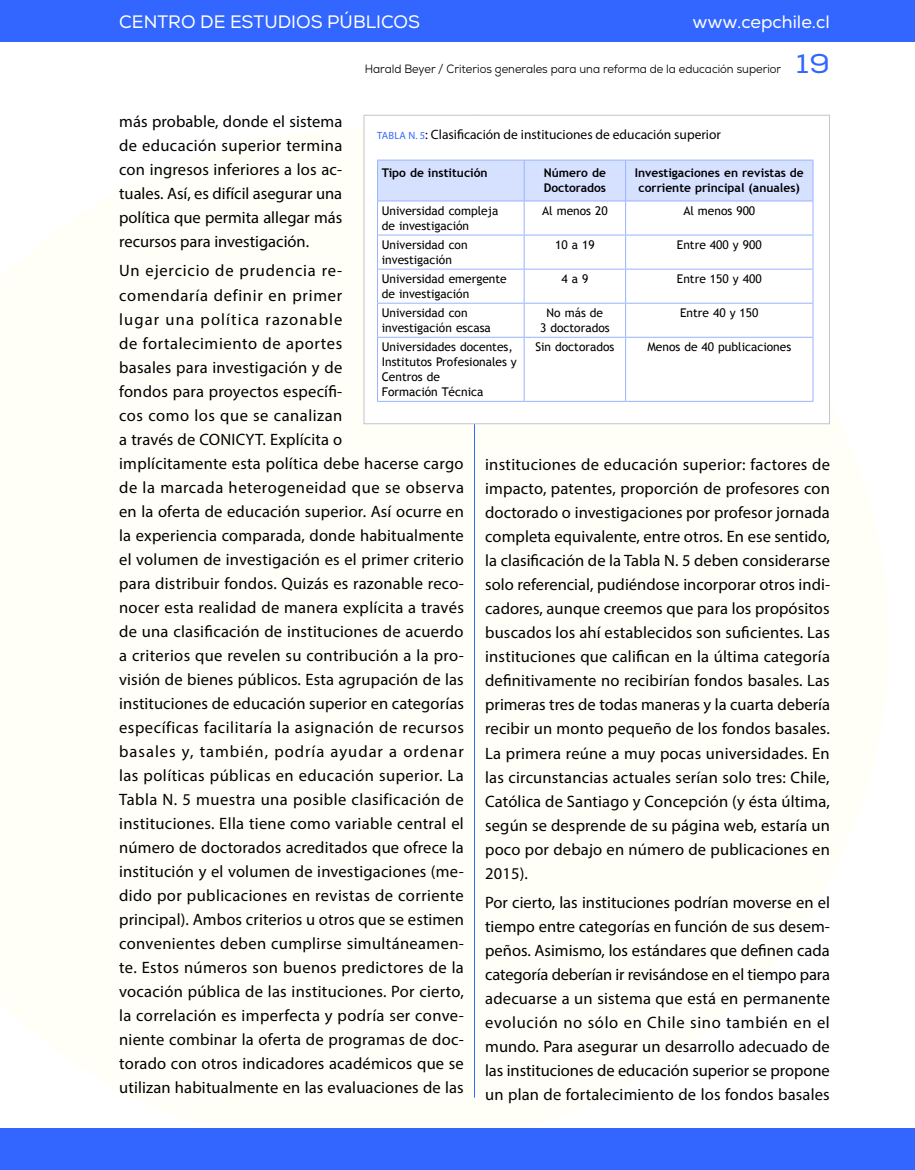
<style>
.page{position:relative;width:915px;height:1170px;background:#fff}
.page>*{position:absolute;margin:0;border:0;box-sizing:border-box;transform-origin:0 0}
.t1{font:27px "Nexa";color:#36f;scale:1.1 1}
.t2{font:18px "Nexa";color:#fff}
.t3{font:16.5px/24px "Myriad Pro";letter-spacing:.015em;color:#000;text-align:justify}
.t4{font:13.5px "Myriad Pro";color:#000}
.t5{font:12px/15px "Trebuchet MS";color:#000}
.t6{font:700 12px/15px "Trebuchet MS";color:#000}
.t7{font:12px "Nexa";color:#000;scale:.93 1}
.t8{font:10.5px "Myriad Pro";color:#36f}
.s1{font-size:10.5px;color:#36f}
</style>
<div class="page">
<hr style="left:474px;top:115px;width:1px;height:982px;background:#36f">
<div style="left:0;top:0;width:914px;height:41px;background:#36f"></div>
<div style="left:0;top:1128px;width:914px;height:41px;background:#36f"></div>
<div style="left:364px;top:115px;width:465px;height:309px;background:#fff"></div>
<div style="left:378px;top:161px;width:434px;height:39px;background:#d6e0ff"></div>
<svg style="left:378px;top:201px;width:434px;height:200px"></svg>
<hr style="left:523px;top:160px;width:1px;height:40px;background:#99b3ff">
<hr style="left:625px;top:160px;width:1px;height:40px;background:#99b3ff">
<hr style="left:523px;top:201px;width:1px;height:34px;background:#99b3ff">
<hr style="left:625px;top:201px;width:1px;height:34px;background:#99b3ff">
<hr style="left:377px;top:235px;width:147px;height:1px;background:#99b3ff">
<hr style="left:524px;top:235px;width:101px;height:1px;background:#99b3ff">
<hr style="left:523px;top:235px;width:1px;height:34px;background:#99b3ff">
<hr style="left:625px;top:235px;width:188px;height:1px;background:#99b3ff">
<hr style="left:625px;top:235px;width:1px;height:34px;background:#99b3ff">
<hr style="left:377px;top:269px;width:147px;height:1px;background:#99b3ff">
<hr style="left:524px;top:269px;width:101px;height:1px;background:#99b3ff">
<hr style="left:523px;top:269px;width:1px;height:34px;background:#99b3ff">
<hr style="left:625px;top:269px;width:188px;height:1px;background:#99b3ff">
<hr style="left:625px;top:269px;width:1px;height:34px;background:#99b3ff">
<hr style="left:377px;top:303px;width:147px;height:1px;background:#99b3ff">
<hr style="left:524px;top:303px;width:101px;height:1px;background:#99b3ff">
<hr style="left:523px;top:303px;width:1px;height:34px;background:#99b3ff">
<hr style="left:625px;top:303px;width:188px;height:1px;background:#99b3ff">
<hr style="left:625px;top:303px;width:1px;height:34px;background:#99b3ff">
<hr style="left:377px;top:337px;width:147px;height:1px;background:#99b3ff">
<hr style="left:524px;top:337px;width:101px;height:1px;background:#99b3ff">
<hr style="left:523px;top:337px;width:1px;height:64px;background:#99b3ff">
<hr style="left:625px;top:337px;width:188px;height:1px;background:#99b3ff">
<hr style="left:625px;top:337px;width:1px;height:64px;background:#99b3ff">
<hr style="left:377px;top:401px;width:147px;height:1px;background:#99b3ff">
<hr style="left:524px;top:401px;width:101px;height:1px;background:#99b3ff">
<hr style="left:625px;top:401px;width:188px;height:1px;background:#99b3ff">
<hr style="left:377px;top:201px;width:1px;height:34px;background:#99b3ff">
<hr style="left:812px;top:201px;width:1px;height:34px;background:#99b3ff">
<hr style="left:377px;top:235px;width:1px;height:34px;background:#99b3ff">
<hr style="left:812px;top:235px;width:1px;height:34px;background:#99b3ff">
<hr style="left:377px;top:269px;width:1px;height:34px;background:#99b3ff">
<hr style="left:812px;top:269px;width:1px;height:34px;background:#99b3ff">
<hr style="left:377px;top:303px;width:1px;height:34px;background:#99b3ff">
<hr style="left:812px;top:303px;width:1px;height:34px;background:#99b3ff">
<hr style="left:377px;top:337px;width:1px;height:64px;background:#99b3ff">
<hr style="left:812px;top:337px;width:1px;height:64px;background:#99b3ff">
<hr style="left:377px;top:160px;width:147px;height:1px;background:#99b3ff">
<hr style="left:377px;top:160px;width:1px;height:40px;background:#99b3ff">
<hr style="left:524px;top:160px;width:101px;height:1px;background:#99b3ff">
<hr style="left:625px;top:160px;width:188px;height:1px;background:#99b3ff">
<hr style="left:812px;top:160px;width:1px;height:40px;background:#99b3ff">
<hr style="left:377px;top:200px;width:147px;height:1px;background:#99b3ff">
<hr style="left:524px;top:200px;width:101px;height:1px;background:#99b3ff">
<hr style="left:625px;top:200px;width:188px;height:1px;background:#99b3ff">
<div style="left:363px;top:115px;width:466px;height:309px;border:1px solid #c2c4c6"></div>
<p class="t2" style="left:119px;top:11px;width:302px">CENTRO DE ESTUDIOS PÚBLICOS</p>
<p class="t7" style="left:365px;top:62px;width:449px">Harald Beyer / Criterios generales para una reforma de la educación superior</p>
<p class="t2" style="left:692px;top:11px;width:139px">www.cepchile.cl</p>
<h1 class="t1" style="left:796px;top:47px;width:32px">19</h1>
<p class="t3" style="left:119px;top:109px;width:225px">más probable, donde el sistema de educación superior termina con ingresos inferiores a los ac&shy;tuales. Así, es difícil asegurar una política que permita allegar más recursos para investigación.</p>
<p class="t3" style="left:119px;top:259px;width:346px;text-align:left">Un ejercicio de prudencia re-<br>comendaría definir en primer<br>lugar una política razonable<br>de fortalecimiento de aportes<br>basales para investigación y de<br>fondos para proyectos específi-<br>cos como los que se canalizan<br>a través de CONICYT. Explícita o<br>implícitamente esta política debe hacerse cargo de la marcada heterogeneidad que se observa en la oferta de educación superior. Así ocurre en la experiencia comparada, donde habitualmente el volumen de investigación es el primer criterio para distribuir fondos. Quizás es razonable reco&shy;nocer esta realidad de manera explícita a través de una clasificación de instituciones de acuerdo a criterios que revelen su contribución a la pro&shy;visión de bienes públicos. Esta agrupación de las instituciones de educación superior en categorías específicas facilitaría la asignación de recursos basales y, también, podría ayudar a ordenar las políticas públicas en educación superior. La Tabla N. 5 muestra una posible clasificación de instituciones. Ella tiene como variable central el número de doctorados acreditados que ofrece la institución y el volumen de investigaciones (me&shy;dido por publicaciones en revistas de corriente principal). Ambos criterios u otros que se estimen convenientes deben cumplirse simultáneamen&shy;te. Estos números son buenos predictores de la vocación pública de las instituciones. Por cierto, la correlación es imperfecta y podría ser conve&shy;niente combinar la oferta de programas de doc&shy;torado con otros indicadores académicos que se utilizan habitualmente en las evaluaciones de las</p>
<p class="t8" style="left:377px;top:128px;width:7px">tabla</p>
<p class="t4" style="left:408px;top:126px;width:314px"><span class="s1">N. 5</span>: Clasificación de instituciones de educación superior</p>
<p class="t6" style="left:381px;top:166px;width:107px">Tipo de institución</p>
<p class="t6" style="left:543px;top:166px;width:64px">Número de<br>Doctorados</p>
<p class="t6" style="left:634px;top:166px;width:170px;text-align:center">Investigaciones en revistas de corriente principal (anuales)</p>
<p class="t5" style="left:381px;top:203px;width:118px">Universidad compleja de investigación</p>
<p class="t5" style="left:542px;top:203px;width:67px">Al menos 20</p>
<p class="t5" style="left:683px;top:203px;width:73px">Al menos 900</p>
<p class="t5" style="left:381px;top:237px;width:87px">Universidad con investigación</p>
<p class="t5" style="left:555px;top:237px;width:41px">10 a 19</p>
<p class="t5" style="left:676px;top:237px;width:86px">Entre 400 y 900</p>
<p class="t5" style="left:381px;top:271px;width:126px">Universidad emergente de investigación</p>
<p class="t5" style="left:561px;top:271px;width:28px">4 a 9</p>
<p class="t5" style="left:676px;top:271px;width:86px">Entre 150 y 400</p>
<p class="t5" style="left:381px;top:305px;width:110px">Universidad con investigación escasa</p>
<p class="t5" style="left:540px;top:305px;width:71px;text-align:center">No más de<br>3 doctorados</p>
<p class="t5" style="left:679px;top:305px;width:80px">Entre 40 y 150</p>
<p class="t5" style="left:381px;top:339px;width:136px">Universidades docentes,<br>Institutos Profesionales y<br>Centros de<br>Formación Técnica</p>
<p class="t5" style="left:535px;top:339px;width:80px">Sin doctorados</p>
<p class="t5" style="left:647px;top:339px;width:145px">Menos de 40 publicaciones</p>
<p class="t3" style="left:485px;top:452px;width:346px">instituciones de educación superior: factores de impacto, patentes, proporción de profesores con doctorado o investigaciones por profesor jornada completa equivalente, entre otros. En ese sentido, la clasificación de la Tabla N. 5 deben considerarse solo referencial, pudiéndose incorporar otros indi&shy;cadores, aunque creemos que para los propósitos buscados los ahí establecidos son suficientes. Las instituciones que califican en la última categoría definitivamente no recibirían fondos basales. Las primeras tres de todas maneras y la cuarta debería recibir un monto pequeño de los fondos basales.<br>La primera reúne a muy pocas universidades. En las circunstancias actuales serían solo tres: Chile, Católica de Santiago y Concepción (y ésta última, según se desprende de su página web, estaría un poco por debajo en número de publicaciones en 2015).</p>
<p class="t3" style="left:485px;top:889px;width:346px">Por cierto, las instituciones podrían moverse en el tiempo entre categorías en función de sus desem&shy;peños. Asimismo, los estándares que definen cada categoría deberían ir revisándose en el tiempo para adecuarse a un sistema que está en permanente evolución no sólo en Chile sino también en el mundo. Para asegurar un desarrollo adecuado de las instituciones de educación superior se propone un plan de fortalecimiento de los fondos basales</p>
</div>
